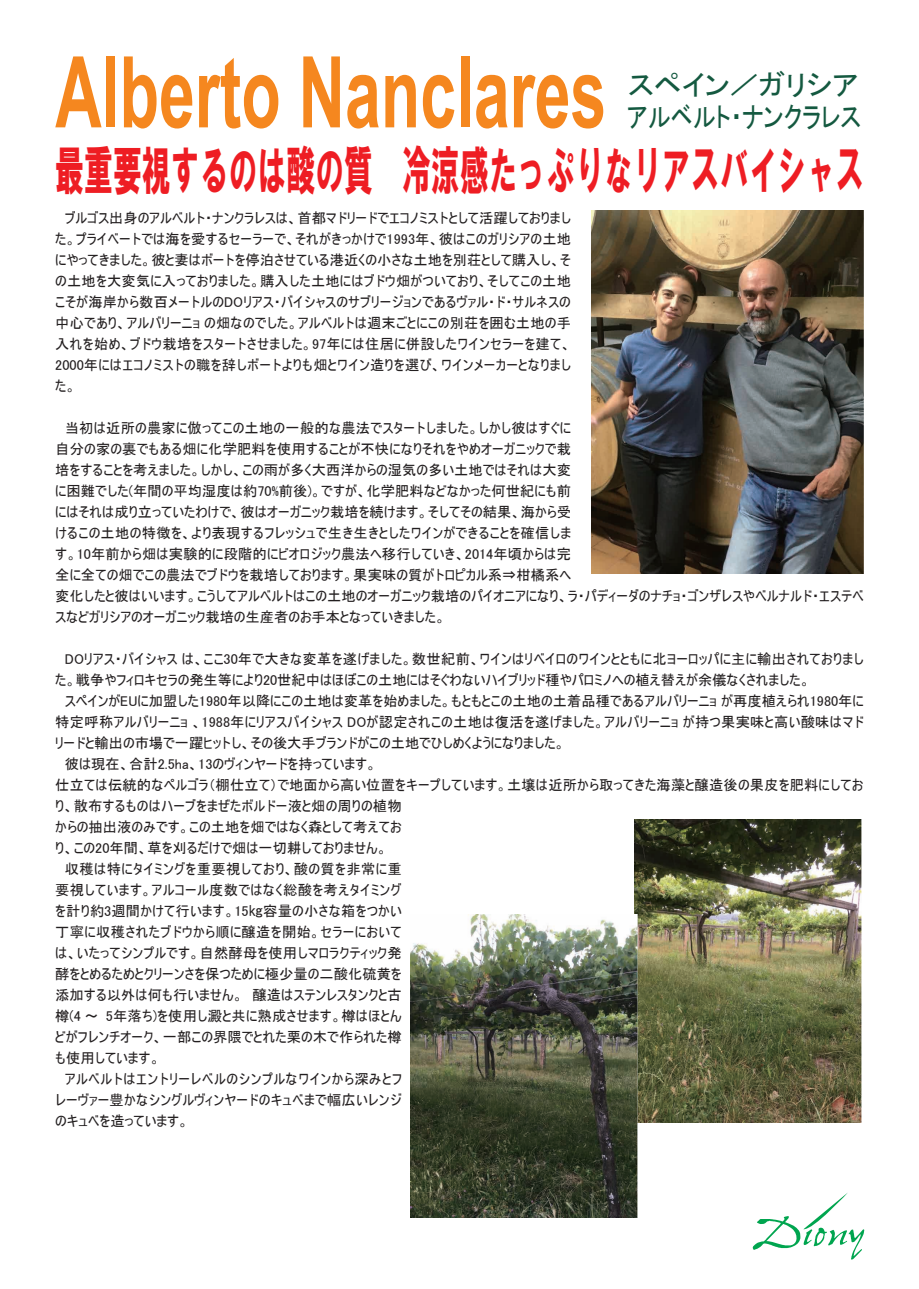
<style>
.page{position:relative;width:919px;height:1289px;background:#fff}
.page>*{position:absolute;margin:0;border:0;box-sizing:border-box;transform-origin:0 0}
.t1{font:700 99px "Arial";color:#f5871f;scale:.65 1}
.t2{font:52.5px "HG Soei Kakugothic UB";color:#ee1d23;scale:.55 1}
.t3{font:28.8px/32.8px "JK P Gothic";color:#145940}
.t4{font:14.25px/21px "MS UI Gothic";letter-spacing:.01em;color:#231f20}
</style>
<div class="page">
<svg style="left:752px;top:1193px;width:112px;height:66px"></svg>
<img style="left:592px;top:211px;width:271px;height:362px">
<img style="left:634px;top:819px;width:227px;height:303px">
<img style="left:410px;top:914px;width:228px;height:302px">
<h1 class="t1" style="left:55px;top:23px;width:849px">Alberto Nanclares</h1>
<h3 class="t3" style="left:627px;top:68px;width:236px">スペイン／ガリシアアルベルト・ナンクラレス</h3>
<h2 class="t2" style="left:55px;top:144px;width:1471px">最重要視するのは酸の質　冷涼感たっぷりなリアスバイシャス</h2>
<p class="t4" style="left:55px;top:207px;width:517px;text-align:justify">　ブルゴス出身のアルベルト・ナンクラレスは、首都マドリードでエコノミストとして活躍しておりました。プライベートでは海を愛するセーラーで、それがきっかけで1993年、彼はこのガリシアの土地にやってきました。彼と妻はボートを停泊させている港近くの小さな土地を別荘として購入し、その土地を大変気に入っておりました。購入した土地にはブドウ畑がついており、そしてこの土地こそが海岸から数百メートルのDOリアス・バイシャスのサブリージョンであるヴァル・ド・サルネスの中心であり、アルバリーニョ の畑なのでした。アルベルトは週末ごとにこの別荘を囲む土地の手入れを始め、ブドウ栽培をスタートさせました。97年には住居に併設したワインセラーを建て、2000年にはエコノミストの職を辞しボートよりも畑とワイン造りを選び、ワインメーカーとなりました。</p>
<p class="t4" style="left:55px;top:417px;width:809px">　当初は近所の農家に倣ってこの土地の一般的な農法でスタートしました。しかし彼はすぐに<br>自分の家の裏でもある畑に化学肥料を使用することが不快になりそれをやめオーガニックで栽<br>培をすることを考えました。しかし、この雨が多く大西洋からの湿気の多い土地ではそれは大変<br>に困難でした(年間の平均湿度は約70%前後)。ですが、化学肥料などなかった何世紀にも前<br>にはそれは成り立っていたわけで、彼はオーガニック栽培を続けます。そしてその結果、海から受<br>けるこの土地の特徴を、より表現するフレッシュで生き生きとしたワインができることを確信しま<br>す。10年前から畑は実験的に段階的にビオロジック農法へ移行していき、2014年頃からは完<br>全に全ての畑でこの農法でブドウを栽培しております。果実味の質がトロピカル系⇒柑橘系へ<br>変化したと彼はいいます。こうしてアルベルトはこの土地のオーガニック栽培のパイオニアになり、ラ・パディーダのナチョ・ゴンザレスやベルナルド・エステベスなどガリシアのオーガニック栽培の生産者のお手本となっていきました。</p>
<p class="t4" style="left:55px;top:648px;width:809px">　DOリアス・バイシャス は、ここ30年で大きな変革を遂げました。数世紀前、ワインはリベイロのワインとともに北ヨーロッパに主に輸出されておりました。戦争やフィロキセラの発生等により20世紀中はほぼこの土地にはそぐわないハイブリッド種やパロミノへの植え替えが余儀なくされました。<br>　スペインがEUに加盟した1980年以降にこの土地は変革を始めました。もともとこの土地の土着品種であるアルバリーニョ が再度植えられ1980年に特定呼称アルバリーニョ 、1988年にリアスバイシャス DOが認定されこの土地は復活を遂げました。アルバリーニョ が持つ果実味と高い酸味はマドリードと輸出の市場で一躍ヒットし、その後大手ブランドがこの土地でひしめくようになりました。<br>　彼は現在、合計2.5ha、13のヴィンヤードを持っています。<br>仕立ては伝統的なペルゴラ（棚仕立て）で地面から高い位置をキープしています。土壌は近所から取ってきた海藻と醸造後の果皮を肥料にしており、散布するものはハーブをまぜたボルドー液と畑の周りの植物<br>からの抽出液のみです。この土地を畑ではなく森として考えてお<br>り、この20年間、草を刈るだけで畑は一切耕しておりません。<br>　収穫は特にタイミングを重要視しており、酸の質を非常に重<br>要視しています。アルコール度数ではなく総酸を考えタイミング<br>を計り約3週間かけて行います。15㎏容量の小さな箱をつかい<br>丁寧に収穫されたブドウから順に醸造を開始。セラーにおいて<br>は、いたってシンプルです。自然酵母を使用しマロラクティック発<br>酵をとめるためとクリーンさを保つために極少量の二酸化硫黄を<br>添加する以外は何も行いません。　醸造はステンレスタンクと古<br>樽(4 ～ 5年落ち)を使用し澱と共に熟成させます。樽はほとん<br>どがフレンチオーク、一部この界隈でとれた栗の木で作られた樽<br>も使用しています。<br>　アルベルトはエントリーレベルのシンプルなワインから深みとフ<br>レーヴァー豊かなシングルヴィンヤードのキュベまで幅広いレンジ<br>のキュベを造っています。</p>
</div>
